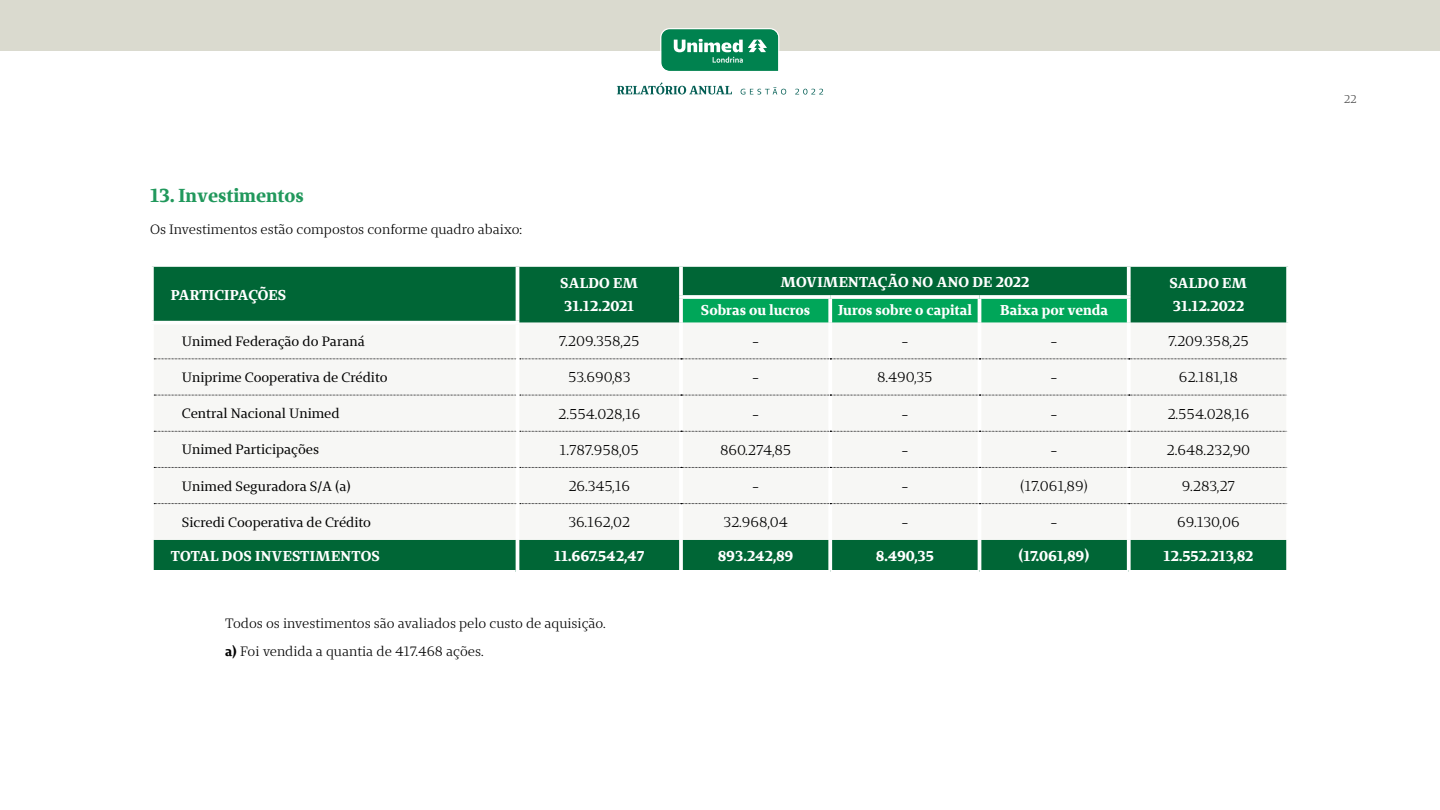
<style>
.page{position:relative;width:1440px;height:810px;background:#fff}
.page>*{position:absolute;margin:0;border:0;box-sizing:border-box;transform-origin:0 0}
.t1{font:700 18.75px "Unimed Serif";color:#21985c}
.t2{font:700 14.25px/22.5px "Unimed Serif";color:#fff}
.t3{font:14.25px "Unimed Serif";color:#000}
.t4{font:13.5px "Unimed Serif";color:#000}
.t5{font:13.5px/28.5px "Unimed Serif";color:#000}
.t6{font:11.25px "Unimed Serif";color:#4d4d4d}
.s1{font-weight:700}
</style>
<div class="page">
<div style="left:0;top:0;width:1440px;height:50px;background:#dadacf"></div>
<svg style="left:617px;top:82px;width:115px;height:12px"></svg>
<svg style="left:741px;top:87px;width:45px;height:8px"></svg>
<svg style="left:795px;top:89px;width:28px;height:6px"></svg>
<svg style="left:661px;top:28px;width:118px;height:43px;background:#2e986e"></svg>
<div style="left:154px;top:267px;width:1132px;height:303px;background:#006636"></div>
<div style="left:683px;top:299px;width:444px;height:24px;background:#00a659"></div>
<div style="left:154px;top:323px;width:1132px;height:217px;background:#f7f7f5"></div>
<svg style="left:828px;top:299px;width:4px;height:24px"></svg>
<hr style="left:978px;top:299px;width:3px;height:24px;background:#fff">
<hr style="left:679px;top:323px;width:4px;height:36px;background:#fff">
<hr style="left:828px;top:323px;width:4px;height:36px;background:#fff">
<hr style="left:978px;top:323px;width:3px;height:36px;background:#fff">
<hr style="left:1127px;top:323px;width:4px;height:36px;background:#fff">
<hr style="left:679px;top:359px;width:4px;height:36px;background:#fff">
<hr style="left:828px;top:359px;width:4px;height:36px;background:#fff">
<hr style="left:978px;top:359px;width:3px;height:36px;background:#fff">
<hr style="left:1127px;top:359px;width:4px;height:36px;background:#fff">
<hr style="left:679px;top:395px;width:4px;height:36px;background:#fff">
<hr style="left:828px;top:395px;width:4px;height:36px;background:#fff">
<hr style="left:978px;top:395px;width:3px;height:36px;background:#fff">
<hr style="left:1127px;top:395px;width:4px;height:36px;background:#fff">
<hr style="left:679px;top:431px;width:4px;height:36px;background:#fff">
<hr style="left:828px;top:431px;width:4px;height:36px;background:#fff">
<hr style="left:978px;top:431px;width:3px;height:36px;background:#fff">
<hr style="left:1127px;top:431px;width:4px;height:36px;background:#fff">
<hr style="left:679px;top:468px;width:4px;height:35px;background:#fff">
<hr style="left:828px;top:468px;width:4px;height:35px;background:#fff">
<hr style="left:978px;top:468px;width:3px;height:35px;background:#fff">
<hr style="left:1127px;top:468px;width:4px;height:35px;background:#fff">
<hr style="left:679px;top:504px;width:4px;height:36px;background:#fff">
<hr style="left:828px;top:504px;width:4px;height:36px;background:#fff">
<hr style="left:978px;top:504px;width:3px;height:36px;background:#fff">
<hr style="left:1127px;top:504px;width:4px;height:36px;background:#fff">
<svg style="left:154px;top:359px;width:1132px;height:1px"></svg>
<svg style="left:154px;top:395px;width:1132px;height:1px"></svg>
<svg style="left:154px;top:431px;width:1132px;height:1px"></svg>
<svg style="left:154px;top:467px;width:1132px;height:1px"></svg>
<svg style="left:154px;top:503px;width:1132px;height:1px"></svg>
<svg style="left:679px;top:540px;width:4px;height:30px"></svg>
<svg style="left:828px;top:540px;width:4px;height:30px"></svg>
<hr style="left:978px;top:540px;width:3px;height:30px;background:#fff">
<svg style="left:1127px;top:540px;width:4px;height:30px"></svg>
<svg style="left:153px;top:267px;width:1px;height:30px"></svg>
<svg style="left:152px;top:297px;width:2px;height:24px"></svg>
<hr style="left:150px;top:321px;width:369px;height:4px;background:#fff">
<hr style="left:516px;top:267px;width:3px;height:30px;background:#fff">
<svg style="left:1286px;top:267px;width:1px;height:30px"></svg>
<hr style="left:516px;top:297px;width:3px;height:24px;background:#fff">
<svg style="left:1286px;top:297px;width:2px;height:26px"></svg>
<svg style="left:679px;top:299px;width:4px;height:24px"></svg>
<svg style="left:1127px;top:299px;width:4px;height:24px"></svg>
<hr style="left:516px;top:325px;width:3px;height:34px;background:#fff">
<hr style="left:516px;top:359px;width:3px;height:36px;background:#fff">
<hr style="left:516px;top:395px;width:3px;height:36px;background:#fff">
<hr style="left:516px;top:431px;width:3px;height:36px;background:#fff">
<hr style="left:516px;top:467px;width:3px;height:37px;background:#fff">
<hr style="left:516px;top:504px;width:3px;height:36px;background:#fff">
<svg style="left:153px;top:540px;width:1px;height:30px"></svg>
<hr style="left:516px;top:540px;width:3px;height:30px;background:#fff">
<svg style="left:1286px;top:540px;width:1px;height:30px"></svg>
<svg style="left:679px;top:267px;width:4px;height:28px"></svg>
<svg style="left:1127px;top:267px;width:4px;height:28px"></svg>
<svg style="left:679px;top:295px;width:151px;height:4px"></svg>
<svg style="left:830px;top:295px;width:150px;height:4px"></svg>
<svg style="left:980px;top:295px;width:151px;height:4px"></svg>
<h1 class="t1" style="left:150px;top:183px;width:155px">13. Investimentos</h1>
<p class="t5" style="left:150px;top:215px;width:374px">Os Investimentos estão compostos conforme quadro abaixo:</p>
<p class="t2" style="left:171px;top:283px;width:117px">PARTICIPAÇÕES</p>
<p class="t2" style="left:560px;top:272px;width:79px">SALDO EM<br>31.12.2021</p>
<p class="t2" style="left:780px;top:270px;width:251px">MOVIMENTAÇÃO NO ANO DE 2022</p>
<p class="t2" style="left:1170px;top:272px;width:79px">SALDO EM</p>
<p class="t2" style="left:701px;top:299px;width:111px">Sobras ou lucros</p>
<p class="t2" style="left:838px;top:299px;width:136px">Juros sobre o capital</p>
<p class="t2" style="left:1000px;top:299px;width:110px">Baixa por venda</p>
<p class="t2" style="left:1173px;top:294px;width:73px">31.12.2022</p>
<p class="t4" style="left:182px;top:333px;width:184px">Unimed Federação do Paraná</p>
<p class="t3" style="left:559px;top:332px;width:82px">7.209.358,25</p>
<p class="t3" style="left:752px;top:332px;width:8px">-</p>
<p class="t3" style="left:902px;top:332px;width:8px">-</p>
<p class="t3" style="left:1051px;top:332px;width:8px">-</p>
<p class="t3" style="left:1168px;top:332px;width:82px">7.209.358,25</p>
<p class="t4" style="left:182px;top:369px;width:207px">Uniprime Cooperativa de Crédito</p>
<p class="t3" style="left:568px;top:368px;width:64px">53.690,83</p>
<p class="t3" style="left:752px;top:368px;width:8px">-</p>
<p class="t3" style="left:877px;top:368px;width:57px">8.490,35</p>
<p class="t3" style="left:1051px;top:368px;width:8px">-</p>
<p class="t3" style="left:1179px;top:368px;width:61px">62.181,18</p>
<p class="t4" style="left:182px;top:405px;width:159px">Central Nacional Unimed</p>
<p class="t3" style="left:558px;top:404px;width:84px">2.554.028,16</p>
<p class="t3" style="left:752px;top:404px;width:8px">-</p>
<p class="t3" style="left:902px;top:404px;width:8px">-</p>
<p class="t3" style="left:1051px;top:404px;width:8px">-</p>
<p class="t3" style="left:1167px;top:404px;width:84px">2.554.028,16</p>
<p class="t4" style="left:182px;top:441px;width:139px">Unimed Participações</p>
<p class="t3" style="left:560px;top:441px;width:81px">1.787.958,05</p>
<p class="t3" style="left:720px;top:441px;width:73px">860.274,85</p>
<p class="t3" style="left:902px;top:441px;width:8px">-</p>
<p class="t3" style="left:1051px;top:441px;width:8px">-</p>
<p class="t3" style="left:1167px;top:441px;width:85px">2.648.232,90</p>
<p class="t4" style="left:182px;top:477px;width:170px">Unimed Seguradora S/A (a)</p>
<p class="t3" style="left:568px;top:477px;width:63px">26.345,16</p>
<p class="t3" style="left:752px;top:477px;width:8px">-</p>
<p class="t3" style="left:902px;top:477px;width:8px">-</p>
<p class="t3" style="left:1021px;top:477px;width:69px">(17.061,89)</p>
<p class="t3" style="left:1182px;top:477px;width:55px">9.283,27</p>
<p class="t4" style="left:182px;top:513px;width:191px">Sicredi Cooperativa de Crédito</p>
<p class="t3" style="left:569px;top:513px;width:63px">36.162,02</p>
<p class="t3" style="left:723px;top:513px;width:66px">32.968,04</p>
<p class="t3" style="left:902px;top:513px;width:8px">-</p>
<p class="t3" style="left:1051px;top:513px;width:8px">-</p>
<p class="t3" style="left:1177px;top:513px;width:64px">69.130,06</p>
<p class="t2" style="left:171px;top:544px;width:211px">TOTAL DOS INVESTIMENTOS</p>
<p class="t2" style="left:554px;top:544px;width:92px">11.667.542,47</p>
<p class="t2" style="left:718px;top:544px;width:77px">893.242,89</p>
<p class="t2" style="left:876px;top:544px;width:60px">8.490,35</p>
<p class="t2" style="left:1019px;top:544px;width:72px">(17.061,89)</p>
<p class="t2" style="left:1164px;top:544px;width:91px">12.552.213,82</p>
<p class="t5" style="left:225px;top:609px;width:382px">Todos os investimentos são avaliados pelo custo de aquisição. <span class="s1">a)</span> Foi vendida a quantia de 417.468 ações.</p>
<p class="t6" style="left:1344px;top:92px;width:14px">22</p>
</div>
